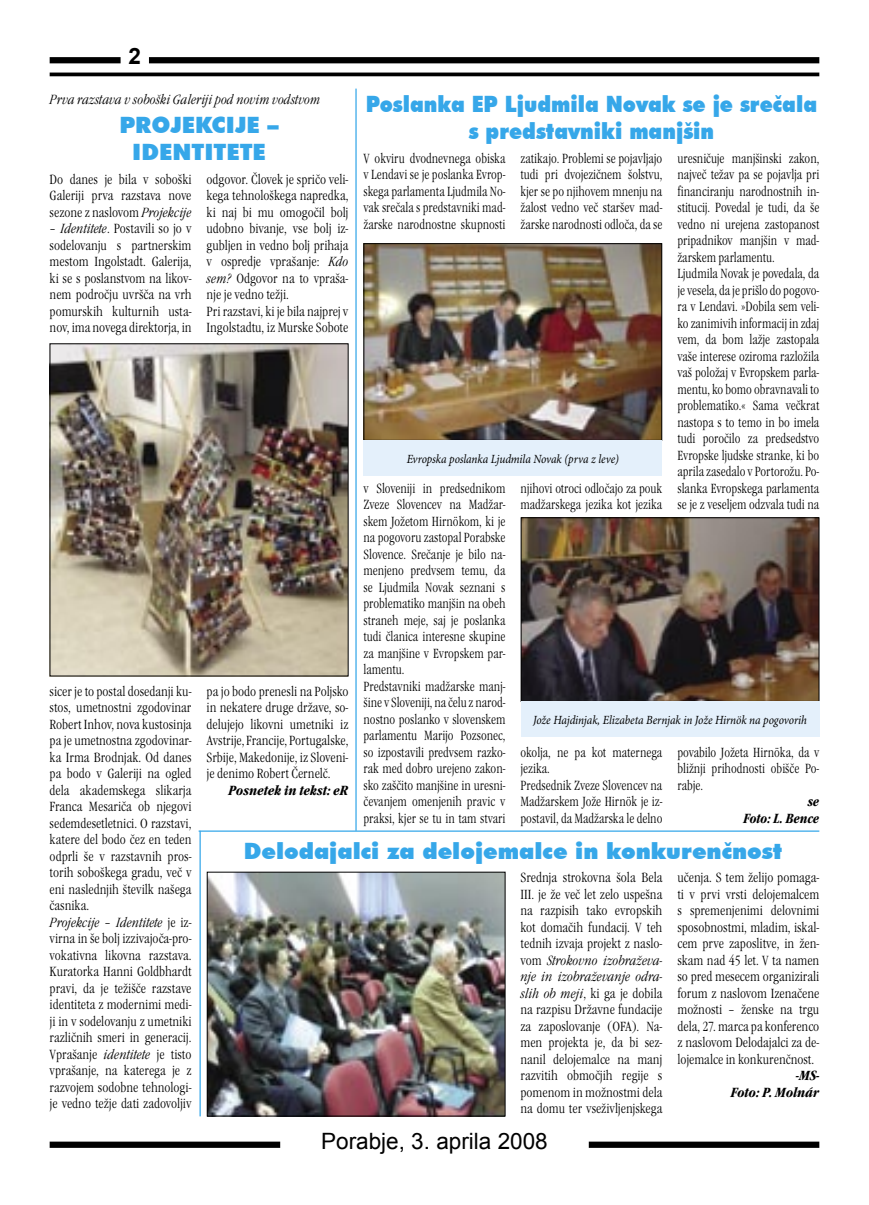
<style>
.page{position:relative;width:869px;height:1205px;background:#fff}
.page>*{position:absolute;margin:0;border:0;box-sizing:border-box;transform-origin:0 0}
.t1{font:900 22.5px/27px "Futura BT";color:#36a7e9;text-align:center}
.t2{font:900 22.5px/27px "Futura BT";color:#36a7e9;text-align:center;scale:.9 1}
.t3{font:22.5px "Arial";color:#000}
.t4{font:700 22.5px "Arial";color:#000}
.t5{font:13.75px/16.5px "Garamond Itc TEE Ligh Cond";color:#000;text-align:justify}
.t6{font:13.75px/16.5px "Garamond Itc TEE Ligh Cond";color:#000;scale:.95 1}
.t7{font:13.75px/16.5px "Garamond Itc TEE Ligh Cond Ital";color:#000}
.t8{font:italic 700 condensed 13.75px/16.5px "Garamond Itc TEE";color:#000;text-align:right}
.t9{font:italic 700 condensed 13.75px/16.5px "Garamond Itc TEE";color:#000;text-align:right;scale:.95 1}
.t10{font:italic 12.5px "Minion Pro";letter-spacing:-.005em;color:#000;scale:.9 1}
.s1{font-family:"Garamond Itc TEE Ligh Cond Ital"}
.s2{font-family:"Garamond Itc TEE Ligh Cond"}
</style>
<div class="page">
<div style="left:50px;top:1141px;width:230px;height:7px;background:#000"></div>
<div style="left:588px;top:1141px;width:231px;height:7px;background:#000"></div>
<hr style="left:50px;top:73px;width:769px;height:3px;background:#000">
<div style="left:50px;top:57px;width:70px;height:6px;background:#000"></div>
<div style="left:149px;top:57px;width:670px;height:6px;background:#000"></div>
<hr style="left:355px;top:89px;width:1px;height:742px;background:#36a7e9">
<hr style="left:198px;top:830px;width:621px;height:2px;background:#36a7e9">
<img style="left:52px;top:345px;width:294px;height:329px">
<img style="left:209px;top:874px;width:294px;height:240px">
<div style="left:207px;top:872px;width:298px;height:244px;border:1px solid #000"></div>
<hr style="left:199px;top:831px;width:2px;height:285px;background:#36a7e9">
<img style="left:365px;top:245px;width:294px;height:194px">
<div style="left:363px;top:243px;width:298px;height:198px;border:1px solid #000"></div>
<div style="left:363px;top:441px;width:298px;height:35px;background:#e4f0fb"></div>
<img style="left:522px;top:519px;width:295px;height:181px">
<div style="left:520px;top:517px;width:299px;height:185px;border:1px solid #000"></div>
<div style="left:520px;top:702px;width:299px;height:35px;background:#e4f0fb"></div>
<h1 class="t4" style="left:128px;top:41px;width:14px">2</h1>
<p class="t7" style="left:50px;top:92px;width:272px">Prva razstava v soboški Galeriji pod novim vodstvom</p>
<h1 class="t1" style="left:119px;top:112px;width:161px">PROJEKCIJE –<br>IDENTITETE</h1>
<h1 class="t2" style="left:365px;top:90px;width:502px">Poslanka EP Ljudmila Novak se je srečala s predstavniki manjšin</h1>
<p class="t6" style="left:363px;top:150px;width:151px;text-align:justify">V okviru dvodnevnega obiska v Lendavi se je poslanka Evrop&shy;skega parlamenta Ljudmila No&shy;vak srečala s predstavniki mad&shy;žarske narodnostne skupnosti</p>
<p class="t6" style="left:520px;top:150px;width:151px;text-align:justify">zatikajo. Problemi se pojavljajo tudi pri dvojezičnem šolstvu, kjer se po njihovem mnenju na žalost vedno več staršev mad&shy;žarske narodnosti odloča, da se</p>
<p class="t6" style="left:677px;top:150px;width:151px">uresničuje manjšinski zakon, največ težav pa se pojavlja pri financiranju narodnostnih in&shy;stitucij. Povedal je tudi, da še vedno ni urejena zastopanost pripadnikov manjšin v mad&shy;žarskem parlamentu.<br>Ljudmila Novak je povedala, da je vesela, da je prišlo do pogovo&shy;ra v Lendavi. »Dobila sem veli&shy;ko zanimivih informacij in zdaj vem, da bom lažje zastopala vaše interese oziroma razložila vaš položaj v Evropskem parla&shy;mentu, ko bomo obravnavali to problematiko.« Sama večkrat nastopa s to temo in bo imela tudi poročilo za predsedstvo<br>Evropske ljudske stranke, ki bo aprila zasedalo v Portorožu. Po&shy;slanka Evropskega parlamenta se je z veseljem odzvala tudi na</p>
<p class="t5" style="left:206px;top:171px;width:143px;text-align:left">odgovor. Človek je spričo veli&shy;kega tehnološkega napredka, ki naj bi mu omogočil bolj udobno bivanje, vse bolj iz&shy;gubljen in vedno bolj prihaja v ospredje vprašanje: <span class="s1">Kdo sem?</span> Odgovor na to vpraša&shy;nje je vedno težji.<br>Pri razstavi, ki je bila najprej v<br>Ingolstadtu, iz Murske Sobote</p>
<p class="t5" style="left:50px;top:171px;width:143px">Do danes je bila v soboški Galeriji prva razstava nove sezone z naslovom <span class="s1">Projekcije</span></p>
<p class="t5" style="left:50px;top:221px;width:143px"><span class="s1">– Identitete</span>. Postavili so jo v sodelovanju s partnerskim mestom Ingolstadt. Galerija, ki se s poslanstvom na likov&shy;nem področju uvršča na vrh pomurskih kulturnih usta&shy;nov, ima novega direktorja, in</p>
<p class="t10" style="left:406px;top:451px;width:237px">Evropska poslanka Ljudmila Novak (prva z leve)</p>
<p class="t6" style="left:363px;top:480px;width:151px">v Sloveniji in predsednikom<br>Zveze Slovencev na Madžar&shy;skem Jožetom Hirnökom, ki je na pogovoru zastopal Porabske<br>Slovence. Srečanje je bilo na&shy;menjeno predvsem temu, da se Ljudmila Novak seznani s problematiko manjšin na obeh straneh meje, saj je poslanka tudi članica interesne skupine za manjšine v Evropskem par&shy;lamentu.<br>Predstavniki madžarske manj&shy;šine v Sloveniji, na čelu z narod&shy;nostno poslanko v slovenskem parlamentu Marijo Pozsonec, so izpostavili predvsem razko&shy;rak med dobro urejeno zakon&shy;sko zaščito manjšine in uresni&shy;čevanjem omenjenih pravic v praksi, kjer se tu in tam stvari</p>
<p class="t6" style="left:520px;top:480px;width:151px">njihovi otroci odločajo za pouk madžarskega jezika kot jezika</p>
<p class="t5" style="left:206px;top:683px;width:143px">pa jo bodo prenesli na Poljsko in nekatere druge države, so&shy;delujejo likovni umetniki iz Avstrije, Francije, Portugalske, Srbije, Makedonije, iz Sloveni&shy;je denimo Robert Černelč.</p>
<p class="t8" style="left:228px;top:782px;width:121px">Posnetek in tekst: eR</p>
<p class="t5" style="left:50px;top:683px;width:143px">sicer je to postal dosedanji ku&shy;stos, umetnostni zgodovinar Robert Inhov, nova kustosinja pa je umetnostna zgodovinar&shy;ka Irma Brodnjak. Od danes pa bodo v Galeriji na ogled dela akademskega slikarja Franca Mesariča ob njegovi sedemdesetletnici. O razstavi, katere del bodo čez en teden odprli še v razstavnih pros&shy;torih soboškega gradu, več v eni naslednjih številk našega časnika.</p>
<p class="t7" style="left:50px;top:914px;width:143px">Projekcije – Identitete <span class="s2">je iz-</span></p>
<p class="t5" style="left:50px;top:930px;width:143px">virna in še bolj izzivajoča-pro&shy;vokativna likovna razstava.<br>Kuratorka Hanni Goldbhardt pravi, da je težišče razstave identiteta z modernimi medi&shy;ji in v sodelovanju z umetniki različnih smeri in generacij.<br>Vprašanje <span class="s1">identitete</span> je tisto vprašanje, na katerega je z razvojem sodobne tehnologi&shy;je vedno težje dati zadovoljiv</p>
<p class="t10" style="left:533px;top:712px;width:306px">Jože Hajdinjak, Elizabeta Bernjak in Jože Hirnök na pogovorih</p>
<p class="t6" style="left:677px;top:744px;width:151px;text-align:justify">povabilo Jožeta Hirnöka, da v bližnji prihodnosti obišče Po&shy;rabje.</p>
<p class="t9" style="left:743px;top:793px;width:81px">se<br>Foto: L. Bence</p>
<p class="t6" style="left:520px;top:744px;width:151px">okolja, ne pa kot maternega jezika.<br>Predsednik Zveze Slovencev na<br>Madžarskem Jože Hirnök je iz&shy;postavil, da Madžarska le delno</p>
<h1 class="t1" style="left:243px;top:837px;width:540px">Delodajalci za delojemalce in konkurenčnost</h1>
<p class="t5" style="left:520px;top:869px;width:143px">Srednja strokovna šola Bela III. je že več let zelo uspešna na razpisih tako evropskih kot domačih fundacij. V teh tednih izvaja projekt z naslo-</p>
<p class="t7" style="left:520px;top:952px;width:143px"><span class="s2">vom</span> Strokovno izobraževa&shy;nje in izobraževanje odra-</p>
<p class="t5" style="left:520px;top:985px;width:143px"><span class="s1">slih ob meji</span>, ki ga je dobila na razpisu Državne fundacije za zaposlovanje (OFA). Na&shy;men projekta je, da bi sez&shy;nanil delojemalce na manj razvitih območjih regije s pomenom in možnostmi dela na domu ter vseživljenjskega</p>
<p class="t5" style="left:677px;top:869px;width:143px">učenja. S tem želijo pomaga&shy;ti v prvi vrsti delojemalcem s spremenjenimi delovnimi sposobnostmi, mladim, iskal&shy;cem prve zaposlitve, in žen&shy;skam nad 45 let. V ta namen so pred mesecem organizirali forum z naslovom Izenačene možnosti – ženske na trgu dela, 27. marca pa konferenco z naslovom Delodajalci za de&shy;lojemalce in konkurenčnost.</p>
<p class="t8" style="left:730px;top:1067px;width:90px">-MS-<br>Foto: P. Molnár</p>
<h1 class="t3" style="left:321px;top:1126px;width:228px">Porabje, 3. aprila 2008</h1>
</div>
